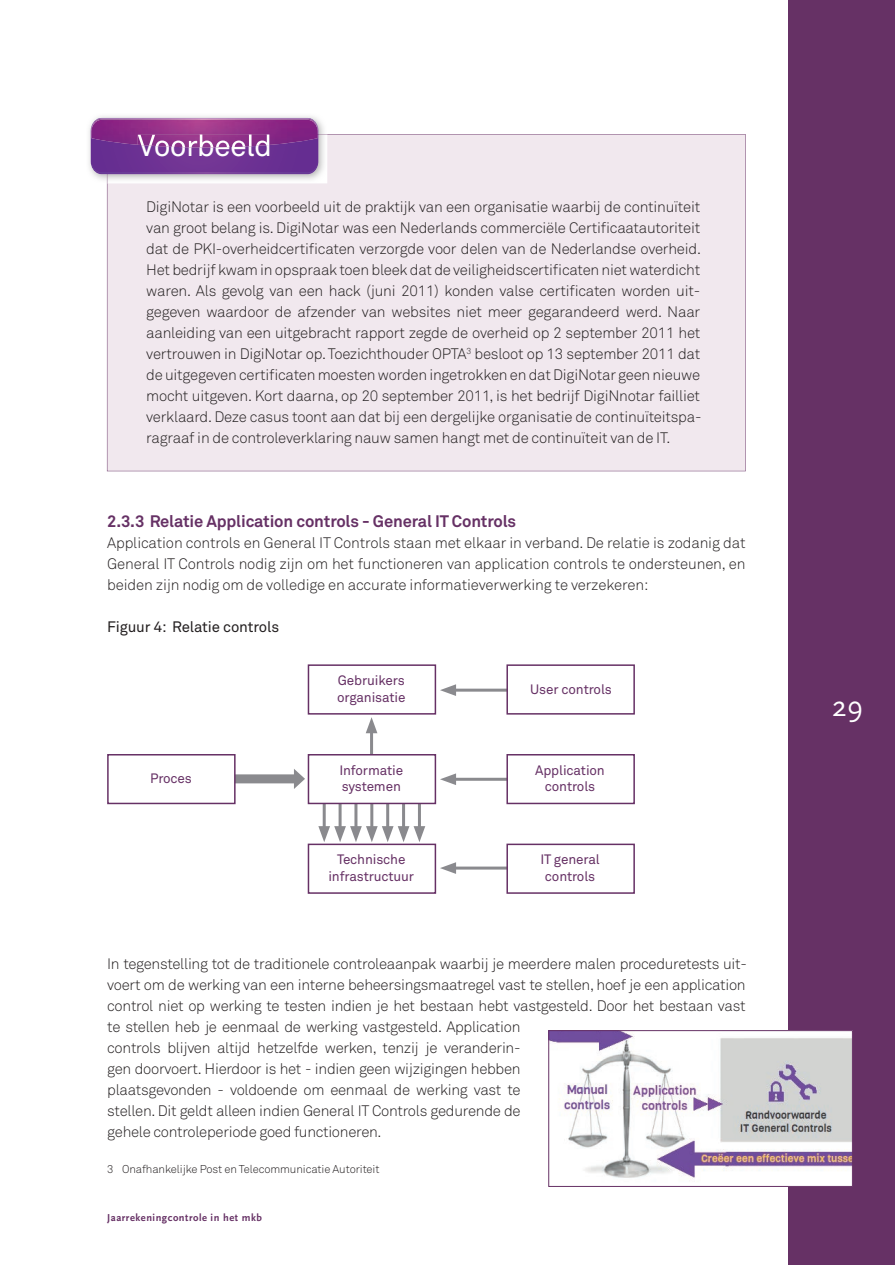
<style>
.page{position:relative;width:895px;height:1265px;background:#fff}
.page>*{position:absolute;margin:0;border:0;box-sizing:border-box;transform-origin:0 0}
.t1{font:30.3px "Akkurat Pro";letter-spacing:-.025em;color:#fff}
.t2{font:30px "Scala Sans Caps";color:#fff}
.t3{font:700 16.5px "Akkurat Pro";letter-spacing:-.01em;color:#663165}
.t4{font:300 15px/21px "Akkurat";letter-spacing:-.02em;color:#231f20;text-align:justify}
.t5{font:15px "Akkurat Pro";letter-spacing:-.01em;color:#231f20}
.t6{font:13.5px/16.5px "Akkurat Pro";letter-spacing:-.01em;color:#663165;text-align:center}
.t7{font:300 11.25px "Akkurat";letter-spacing:-.01em;color:#231f20}
.t8{font:700 10.5px "Scala Sans";letter-spacing:.05em;color:#663165}
</style>
<div class="page">
<div style="left:787px;top:0;width:107px;height:1264px;background:#663165"></div>
<hr style="left:370px;top:727px;width:3px;height:27px;background:#8a8a8e">
<svg style="left:366px;top:717px;width:11px;height:16px"></svg>
<hr style="left:450px;top:777px;width:57px;height:3px;background:#8a8a8e">
<svg style="left:440px;top:773px;width:16px;height:12px"></svg>
<hr style="left:370px;top:803px;width:3px;height:28px;background:#8a8a8e">
<hr style="left:386px;top:803px;width:3px;height:28px;background:#8a8a8e">
<hr style="left:402px;top:803px;width:3px;height:28px;background:#8a8a8e">
<hr style="left:418px;top:803px;width:3px;height:28px;background:#8a8a8e">
<hr style="left:354px;top:803px;width:3px;height:28px;background:#8a8a8e">
<hr style="left:338px;top:803px;width:3px;height:28px;background:#8a8a8e">
<hr style="left:322px;top:803px;width:3px;height:28px;background:#8a8a8e">
<svg style="left:318px;top:826px;width:107px;height:16px"></svg>
<div style="left:107px;top:134px;width:638px;height:337px;background:#f1e8ee"></div>
<img style="left:89px;top:116px;width:235px;height:67px">
<img style="left:107px;top:134px;width:220px;height:49px">
<svg style="left:91px;top:118px;width:227px;height:56px;background:#733593"></svg>
<img style="left:91px;top:119px;width:226px;height:13px">
<img style="left:138px;top:134px;width:131px;height:13px">
<img style="left:550px;top:1032px;width:300px;height:152px">
<div style="left:548px;top:1030px;width:304px;height:156px;border:1px solid #663165"></div>
<div style="left:307px;top:754px;width:129px;height:50px;border:2px solid #663165"></div>
<div style="left:506px;top:754px;width:128px;height:50px;border:2px solid #663165"></div>
<hr style="left:450px;top:866px;width:57px;height:3px;background:#8a8a8e">
<svg style="left:440px;top:862px;width:16px;height:11px"></svg>
<div style="left:307px;top:843px;width:129px;height:50px;border:2px solid #663165"></div>
<div style="left:506px;top:843px;width:128px;height:50px;border:2px solid #663165"></div>
<div style="left:233px;top:774px;width:61px;height:9px;background:#8a8a8e"></div>
<svg style="left:294px;top:769px;width:11px;height:20px"></svg>
<div style="left:107px;top:754px;width:128px;height:50px;border:2px solid #663165"></div>
<hr style="left:450px;top:688px;width:57px;height:3px;background:#8a8a8e">
<svg style="left:440px;top:684px;width:16px;height:12px"></svg>
<div style="left:307px;top:664px;width:129px;height:50px;border:2px solid #663165"></div>
<div style="left:506px;top:664px;width:128px;height:50px;border:2px solid #663165"></div>
<h1 class="t1" style="left:138px;top:128px;width:136px">Voorbeeld</h1>
<p class="t4" style="left:146px;top:196px;width:556px">DigiNotar is een voorbeeld uit de praktijk van een organisatie waarbij de continuïteit van groot belang is. DigiNotar was een Nederlands commerciële Certificaatautoriteit dat de PKI-overheidcertificaten verzorgde voor delen van de Nederlandse overheid.<br>Het bedrijf kwam in opspraak toen bleek dat de veiligheidscertificaten niet waterdicht waren. Als gevolg van een hack (juni 2011) konden valse certificaten worden uit&shy;gegeven waardoor de afzender van websites niet meer gegarandeerd werd. Naar aanleiding van een uitgebracht rapport zegde de overheid op 2 september 2011 het vertrouwen in DigiNotar op.Toezichthouder OPTA<sup>3</sup> besloot op 13 september 2011 dat de uitgegeven certificaten moesten worden ingetrokken en dat DigiNotar geen nieuwe mocht uitgeven. Kort daarna, op 20 september 2011, is het bedrijf DigiNnotar failliet verklaard. Deze casus toont aan dat bij een dergelijke organisatie de continuïteitspa&shy;ragraaf in de controleverklaring nauw samen hangt met de continuïteit van de IT.</p>
<p class="t3" style="left:107px;top:511px;width:410px">2.3.3 Relatie Application controls - General IT Controls</p>
<p class="t4" style="left:107px;top:532px;width:639px">Application controls en General IT Controls staan met elkaar in verband. De relatie is zodanig dat General IT Controls nodig zijn om het functioneren van application controls te ondersteunen, en beiden zijn nodig om de volledige en accurate informatieverwerking te verzekeren:</p>
<p class="t5" style="left:107px;top:618px;width:173px">Figuur 4: Relatie controls</p>
<p class="t6" style="left:150px;top:770px;width:43px">Proces</p>
<p class="t6" style="left:337px;top:672px;width:70px;text-align:left">Gebruikers organisatie</p>
<p class="t6" style="left:530px;top:681px;width:83px">User controls</p>
<p class="t6" style="left:339px;top:762px;width:65px;text-align:left">Informatie systemen</p>
<p class="t6" style="left:535px;top:762px;width:71px">Application controls</p>
<p class="t6" style="left:328px;top:851px;width:87px">Technische infrastructuur</p>
<p class="t6" style="left:540px;top:851px;width:61px">IT general controls</p>
<p class="t4" style="left:107px;top:952px;width:641px;text-align:left">In tegenstelling tot de traditionele controleaanpak waarbij je meerdere malen proceduretests uit&shy;voert om de werking van een interne beheersingsmaatregel vast te stellen, hoef je een application control niet op werking te testen indien je het bestaan hebt vastgesteld. Door het bestaan vast te stellen heb je eenmaal de werking vastgesteld. Application<br>controls blijven altijd hetzelfde werken, tenzij je veranderin-<br>gen doorvoert. Hierdoor is het - indien geen wijzigingen hebben<br>plaatsgevonden - voldoende om eenmaal de werking vast te<br>stellen. Dit geldt alleen indien General IT Controls gedurende de<br>gehele controleperiode goed functioneren.</p>
<p class="t7" style="left:107px;top:1161px;width:274px">3 Onafhankelijke Post en Telecommunicatie Autoriteit</p>
<p class="t8" style="left:107px;top:1211px;width:156px">Jaarrekeningcontrole in het mkb</p>
<h2 class="t2" style="left:831px;top:690px;width:33px">29</h2>
</div>
